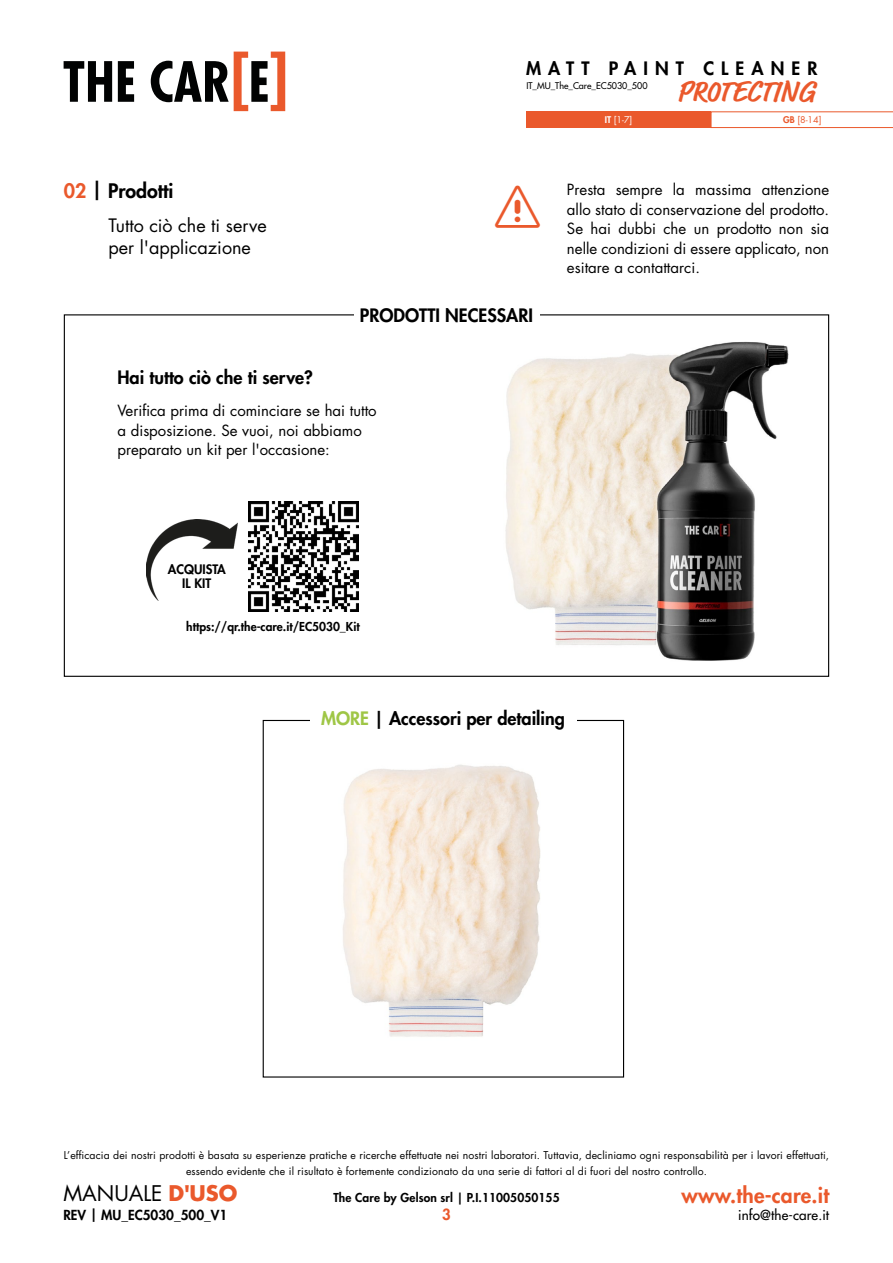
<style>
.page{position:relative;width:893px;height:1263px;background:#fff}
.page>*{position:absolute;margin:0;border:0;box-sizing:border-box;transform-origin:0 0}
.t1{font:700 30px "Market Pro";color:#ea592c}
.t2{font:800 21px "Futura Std";letter-spacing:.01em;color:#ea592c}
.t3{font:21px "Futura Std";color:#000}
.t4{font:800 19.5px "Futura Std";color:#000}
.t5{font:800 18px "Futura Std";color:#000}
.t6{font:18px/21.6px "Futura Std";color:#000}
.t7{font:800 18px "Futura Std";letter-spacing:.395em;color:#000}
.t8{font:15px/19.5px "Futura Std";color:#000;text-align:justify}
.t9{font:800 15px "Futura Std";color:#ea592c}
.t10{font:800 13.5px "Futura Std";color:#000}
.t11{font:500 13.5px "Futura Std";letter-spacing:.01em;color:#000}
.t12{font:800 12.75px/13.5px "Futura Std";color:#000;text-align:center}
.t13{font:800 12px "Futura Std";letter-spacing:.01em;color:#000}
.t14{font:10.5px/15.8px "Futura Std";letter-spacing:.01em;color:#000;text-align:center}
.t15{font:500 9px "Futura Std";color:#000}
.t16{font:9px "Futura Std";color:#ea592c}
.t17{font:9px "Futura Std";color:#fff}
.s1{color:#ea592c}
.s2{font-weight:800}
.s3{color:#9fc646}
.s4{font-weight:700;color:#ea592c}
</style>
<div class="page">
<svg style="left:64px;top:61px;width:48px;height:41px"></svg>
<svg style="left:118px;top:61px;width:16px;height:41px"></svg>
<svg style="left:151px;top:52px;width:134px;height:59px"></svg>
<div style="left:526px;top:111px;width:185px;height:17px;background:#ea592c"></div>
<svg style="left:711px;top:111px;width:182px;height:17px"></svg>
<img style="left:248px;top:501px;width:110px;height:111px">
<img style="left:146px;top:519px;width:92px;height:81px">
<img style="left:505px;top:341px;width:284px;height:320px">
<img style="left:343px;top:764px;width:198px;height:273px">
<h3 class="t4" style="left:64px;top:178px;width:111px"><span class="s1">02</span> | Prodotti</h3>
<h3 class="t6" style="left:108px;top:215px;width:160px">Tutto ciò che ti serve per l'applicazione</h3>
<h3 class="t7" style="left:526px;top:57px;width:293px">MATT PAINT CLEANER</h3>
<h1 class="t1" style="left:677px;top:71px;width:141px">PROTECTING</h1>
<p class="t15" style="left:526px;top:80px;width:123px">IT_MU_The_Care_EC5030_500</p>
<p class="t17" style="left:605px;top:114px;width:29px"><span class="s2">IT</span> [1-7]</p>
<p class="t16" style="left:783px;top:114px;width:40px"><span class="s2">GB</span> [8-14]</p>
<h3 class="t5" style="left:360px;top:304px;width:175px">PRODOTTI NECESSARI</h3>
<h3 class="t8" style="left:567px;top:180px;width:264px">Presta sempre la massima attenzione allo stato di conservazione del prodotto.<br>Se hai dubbi che un prodotto non sia nelle condizioni di essere applicato, non esitare a contattarci.</h3>
<h3 class="t5" style="left:117px;top:366px;width:197px">Hai tutto ciò che ti serve?</h3>
<h3 class="t8" style="left:117px;top:401px;width:261px;text-align:left">Verifica prima di cominciare se hai tutto a disposizione. Se vuoi, noi abbiamo preparato un kit per l'occasione:</h3>
<p class="t12" style="left:168px;top:563px;width:59px">ACQUISTA<br>IL KIT</p>
<p class="t13" style="left:186px;top:619px;width:175px">https://qr.the-care.it/EC5030_Kit</p>
<h3 class="t5" style="left:321px;top:707px;width:245px"><span class="s3">MORE</span> | Accessori per detailing</h3>
<p class="t14" style="left:64px;top:1147px;width:767px">L’efficacia dei nostri prodotti è basata su esperienze pratiche e ricerche effettuate nei nostri laboratori. Tuttavia, decliniamo ogni responsabilità per i lavori effettuati, essendo evidente che il risultato è fortemente condizionato da una serie di fattori al di fuori del nostro controllo.</p>
<h3 class="t9" style="left:442px;top:1205px;width:10px">3</h3>
<h2 class="t3" style="left:63px;top:1180px;width:176px">MANUALE <span class="s4">D'USO</span></h2>
<p class="t10" style="left:63px;top:1207px;width:166px">REV | MU_EC5030_500_V1</p>
<p class="t13" style="left:333px;top:1189px;width:228px">The Care by Gelson srl | P.I.11005050155</p>
<h2 class="t2" style="left:681px;top:1182px;width:149px">www.the-care.it</h2>
<p class="t11" style="left:738px;top:1207px;width:93px">info@the-care.it</p>
</div>
